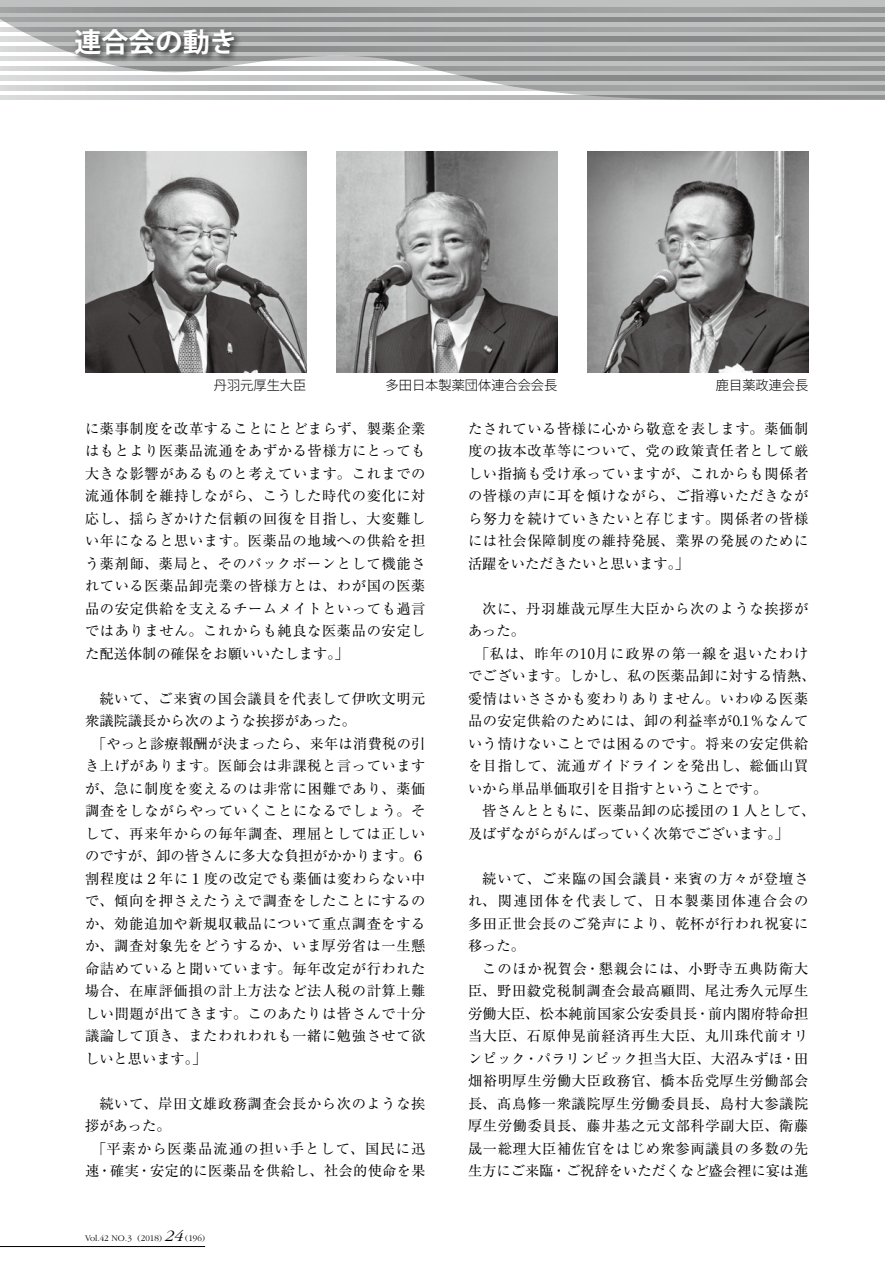
<style>
.page{position:relative;width:885px;height:1263px;background:#fff}
.page>*{position:absolute;margin:0;border:0;box-sizing:border-box;transform-origin:0 0}
.t1{font:700 27px "Koz Go Pro";color:#fff}
.t2{font:14.25px/22.5px "Ryumin Pro";letter-spacing:.04em;color:#000;text-align:justify}
.t3{font:14.25px "Ryumin Pro";color:#000}
.t4{font:14.25px "Ryumin Pro";letter-spacing:.02em;color:#000}
.t5{font:14.25px "Ryumin Pro";letter-spacing:.075em;color:#000}
.t6{font:14.25px "Ryumin Pro";letter-spacing:.07em;color:#000}
.t7{font:300 13.2px "Koz Go Pro";color:#000}
.t8{font:300 9px "Garamond";color:#000}
.s1{font-style:italic;font-size:16.5px}
</style>
<div class="page">
<svg style="left:0;top:0;width:884px;height:100px;background:#b4b5b5"></svg>
<img style="left:69px;top:23px;width:178px;height:50px">
<img style="left:587px;top:151px;width:221px;height:221px">
<img style="left:336px;top:151px;width:221px;height:221px">
<img style="left:85px;top:151px;width:221px;height:221px">
<hr style="left:0;top:1246px;width:205px;height:1px;background:#000">
<h1 class="t1" style="left:75px;top:25px;width:164px">連合会の動き</h1>
<p class="t7" style="left:214px;top:377px;width:94px">丹羽元厚生大臣</p>
<p class="t7" style="left:385px;top:377px;width:173px">多田日本製薬団体連合会会長</p>
<p class="t7" style="left:715px;top:377px;width:94px">鹿目薬政連会長</p>
<p class="t2" style="left:85px;top:416px;width:342px">に薬事制度を改革することにとどまらず、製薬企業はもとより医薬品流通をあずかる皆様方にとっても大きな影響があるものと考えています。これまでの流通体制を維持しながら、こうした時代の変化に対応し、揺らぎかけた信頼の回復を目指し、大変難しい年になると思います。医薬品の地域への供給を担う薬剤師、薬局と、そのバックボーンとして機能されている医薬品卸売業の皆様方とは、わが国の医薬品の安定供給を支えるチームメイトといっても過言ではありません。これからも純良な医薬品の安定した配送体制の確保をお願いいたします。」</p>
<p class="t2" style="left:99px;top:686px;width:327px">続いて、ご来賓の国会議員を代表して伊吹文明元</p>
<p class="t3" style="left:85px;top:710px;width:272px">衆議院議長から次のような挨拶があった。</p>
<p class="t4" style="left:92px;top:732px;width:335px">「やっと診療報酬が決まったら、来年は消費税の引</p>
<p class="t2" style="left:85px;top:754px;width:342px">き上げがあります。医師会は非課税と言っています</p>
<p class="t2" style="left:85px;top:776px;width:342px">が、急に制度を変えるのは非常に困難であり、薬価</p>
<p class="t2" style="left:85px;top:799px;width:342px">調査をしながらやっていくことになるでしょう。そ</p>
<p class="t2" style="left:85px;top:821px;width:342px">して、再来年からの毎年調査、理屈としては正しい</p>
<p class="t3" style="left:85px;top:845px;width:342px">のですが、卸の皆さんに多大な負担がかかります。６</p>
<p class="t2" style="left:85px;top:866px;width:342px">割程度は２年に１度の改定でも薬価は変わらない中</p>
<p class="t2" style="left:85px;top:889px;width:342px">で、傾向を押さえたうえで調査をしたことにするの</p>
<p class="t2" style="left:85px;top:911px;width:342px">か、効能追加や新規収載品について重点調査をする</p>
<p class="t2" style="left:85px;top:934px;width:342px">か、調査対象先をどうするか、いま厚労省は一生懸</p>
<p class="t2" style="left:85px;top:956px;width:342px">命詰めていると聞いています。毎年改定が行われた</p>
<p class="t2" style="left:85px;top:979px;width:342px">場合、在庫評価損の計上方法など法人税の計算上難</p>
<p class="t2" style="left:85px;top:1001px;width:342px">しい問題が出てきます。このあたりは皆さんで十分</p>
<p class="t2" style="left:85px;top:1024px;width:342px">議論して頂き、またわれわれも一緒に勉強させて欲</p>
<p class="t3" style="left:85px;top:1047px;width:123px">しいと思います。」</p>
<p class="t2" style="left:99px;top:1091px;width:327px">続いて、岸田文雄政務調査会長から次のような挨</p>
<p class="t2" style="left:85px;top:1114px;width:87px">拶があった。</p>
<p class="t6" style="left:92px;top:1137px;width:334px">「平素から医薬品流通の担い手として、国民に迅</p>
<p class="t4" style="left:85px;top:1160px;width:342px">速・確実・安定的に医薬品を供給し、社会的使命を果</p>
<p class="t8" style="left:85px;top:1233px;width:121px">Vol.42 NO.3 (2018) <span class="s1">24</span> (196)</p>
<p class="t2" style="left:468px;top:416px;width:342px">たされている皆様に心から敬意を表します。薬価制度の抜本改革等について、党の政策責任者として厳しい指摘も受け承っていますが、これからも関係者の皆様の声に耳を傾けながら、ご指導いただきながら努力を続けていきたいと存じます。関係者の皆様には社会保障制度の維持発展、業界の発展のために活躍をいただきたいと思います。」</p>
<p class="t2" style="left:482px;top:596px;width:327px">次に、丹羽雄哉元厚生大臣から次のような挨拶が</p>
<p class="t2" style="left:468px;top:619px;width:58px">あった。</p>
<p class="t5" style="left:475px;top:642px;width:335px">「私は、昨年の10月に政界の第一線を退いたわけ</p>
<p class="t4" style="left:468px;top:665px;width:349px">でございます。しかし、私の医薬品卸に対する情熱、</p>
<p class="t2" style="left:468px;top:686px;width:342px">愛情はいささかも変わりありません。いわゆる医薬</p>
<p class="t2" style="left:468px;top:709px;width:342px">品の安定供給のためには、卸の利益率が0.1％なんて</p>
<p class="t2" style="left:468px;top:731px;width:342px">いう情けないことでは困るのです。将来の安定供給</p>
<p class="t2" style="left:468px;top:754px;width:342px">を目指して、流通ガイドラインを発出し、総価山買</p>
<p class="t3" style="left:468px;top:777px;width:301px">いから単品単価取引を目指すということです。</p>
<p class="t4" style="left:482px;top:800px;width:335px">皆さんとともに、医薬品卸の応援団の１人として、</p>
<p class="t3" style="left:468px;top:822px;width:322px">及ばずながらがんばっていく次第でございます。」</p>
<p class="t2" style="left:468px;top:866px;width:342px;text-indent:14px">続いて、ご来臨の国会議員・来賓の方々が登壇され、関連団体を代表して、日本製薬団体連合会の多田正世会長のご発声により、乾杯が行われ祝宴に移った。</p>
<p class="t2" style="left:468px;top:956px;width:342px;text-indent:14px">このほか祝賀会・懇親会には、小野寺五典防衛大臣、野田毅党税制調査会最高顧問、尾辻秀久元厚生労働大臣、松本純前国家公安委員長・前内閣府特命担当大臣、石原伸晃前経済再生大臣、丸川珠代前オリンピック・パラリンピック担当大臣、大沼みずほ・田畑裕明厚生労働大臣政務官、橋本岳党厚生労働部会長、髙鳥修一衆議院厚生労働委員長、島村大参議院厚生労働委員長、藤井基之元文部科学副大臣、衛藤晟一総理大臣補佐官をはじめ衆参両議員の多数の先生方にご来臨・ご祝辞をいただくなど盛会裡に宴は進</p>
</div>
